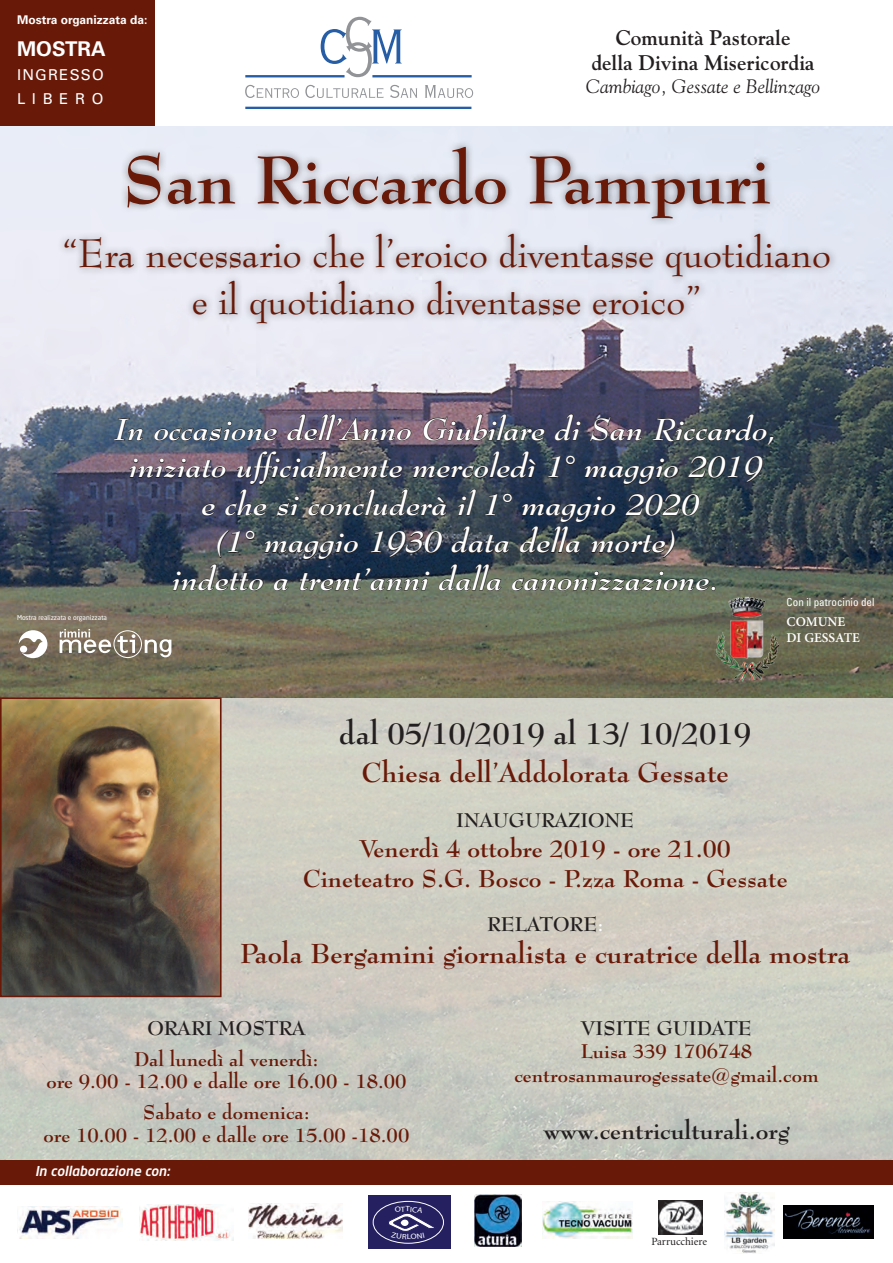
<style>
.page{position:relative;width:893px;height:1263px;background:#fff}
.page>*{position:absolute;margin:0;border:0;box-sizing:border-box;transform-origin:0 0}
.t1{font:700 66px "Bernhard Modern BT";color:#681908}
.t2{font:39px/46.8px "Bernhard Modern BT";color:#681908;text-align:center}
.t3{font:italic 700 30px/37.5px "Bernhard Modern BT";letter-spacing:.01em;color:#fff;text-align:center}
.t4{font:700 30px "Bernhard Modern BT";color:#231f20}
.t5{font:700 27px "Bernhard Modern BT";color:#681908}
.t6{font:700 24px/30px "Bernhard Modern BT";color:#681908;text-align:center}
.t7{font:700 24px "Bernhard Modern BT";color:#231f20}
.t8{font:700 21.15px/25.3px "Goudy";color:#231f20;text-align:center}
.t9{font:700 20.25px "Univers";color:#fff}
.t10{font:700 19.5px/22.5px "Bernhard Modern BT";color:#681908;text-align:center}
.t11{font:700 19.5px "Bernhard Modern BT";color:#231f20}
.t12{font:italic 19.35px "Goudy";color:#231f20}
.t13{font:15px/24px "Univers";letter-spacing:.08em;color:#fff}
.t14{font:italic 500 13.5px "Neo Sans Std";color:#fff}
.t15{font:600 13.5px/16.2px "Minion Pro";color:#fff}
.t16{font:700 12px "Univers";color:#fff}
.t17{font:condensed 11.1px "Univers";color:#fff}
.t18{font:10.95px "Minion";color:#231f20}
.t19{font:6.6px "Neo Sans Std";color:#fff}
.s1{color:#fff}
</style>
<div class="page">
<img style="left:0;top:126px;width:893px;height:572px">
<div style="left:0;top:0;width:155px;height:126px;background:#681908"></div>
<div style="left:0;top:698px;width:893px;height:467px;background:linear-gradient(to bottom,#d3d1c5,#c7c8bf)"></div>
<div style="left:56px;top:139px;width:782px;height:193px;background:#231f20;opacity:.59"></div>
<img style="left:113px;top:412px;width:661px;height:180px">
<svg style="left:321px;top:17px;width:81px;height:60px"></svg>
<svg style="left:245px;top:85px;width:54px;height:13px"></svg>
<svg style="left:305px;top:85px;width:78px;height:13px"></svg>
<svg style="left:390px;top:85px;width:27px;height:13px"></svg>
<svg style="left:425px;top:85px;width:48px;height:13px"></svg>
<hr style="left:245px;top:75px;width:100px;height:2px;background:#265da4">
<hr style="left:372px;top:75px;width:100px;height:2px;background:#265da4">
<hr style="left:245px;top:107px;width:226px;height:2px;background:#265da4">
<div style="left:0;top:1160px;width:893px;height:25px;background:#681908"></div>
<img style="left:17px;top:1206px;width:106px;height:32px">
<img style="left:140px;top:1204px;width:94px;height:37px">
<img style="left:475px;top:1195px;width:46px;height:51px">
<img style="left:249px;top:1204px;width:94px;height:34px">
<img style="left:542px;top:1201px;width:91px;height:37px">
<img style="left:659px;top:1201px;width:43px;height:33px">
<img style="left:725px;top:1192px;width:50px;height:61px">
<img style="left:783px;top:1205px;width:91px;height:33px">
<div style="left:368px;top:1195px;width:82px;height:54px;background:#252161"></div>
<div style="left:373px;top:1201px;width:71px;height:42px;border:1px solid #fff;border-radius:50%"></div>
<svg style="left:19px;top:630px;width:28px;height:28px"></svg>
<div style="left:114px;top:630px;width:28px;height:28px;border:1px solid #fff;border-radius:50%"></div>
<svg style="left:117px;top:634px;width:18px;height:19px"></svg>
<svg style="left:145px;top:639px;width:26px;height:18px"></svg>
<div style="left:20px;top:646px;width:7px;height:7px;background:#fff;border-radius:50%"></div>
<svg style="left:60px;top:629px;width:51px;height:24px"></svg>
<img style="left:716px;top:596px;width:62px;height:86px">
<img style="left:3px;top:700px;width:216px;height:294px">
<div style="left:0;top:697px;width:222px;height:300px;border:2px solid #681908"></div>
<svg style="left:387px;top:1206px;width:50px;height:33px"></svg>
<p class="t16" style="left:17px;top:13px;width:132px">Mostra organizzata da:</p>
<p class="t9" style="left:17px;top:37px;width:90px">MOSTRA</p>
<p class="t13" style="left:17px;top:63px;width:88px">INGRESSO<br>LIBERO</p>
<p class="t8" style="left:592px;top:25px;width:224px">Comunità Pastorale<br>della Divina Misericordia</p>
<p class="t12" style="left:586px;top:75px;width:235px">Cambiago, Gessate e Bellinzago</p>
<h1 class="t1" style="left:122px;top:138px;width:650px">San Riccardo Pampuri</h1>
<h2 class="t2" style="left:62px;top:229px;width:770px">“Era necessario che l’eroico diventasse quotidiano e il quotidiano diventasse eroico”</h2>
<p class="t3" style="left:115px;top:410px;width:664px">In occasione dell’Anno Giubilare di San Riccardo, iniziato ufficialmente mercoledì 1° maggio 2019<br>e che si concluderà il 1° maggio 2020<br>(1° maggio 1930 data della morte)<br>indetto a trent’anni dalla canonizzazione.</p>
<p class="t19" style="left:17px;top:613px;width:91px">Mostra realizzata e organizzata</p>
<p class="t17" style="left:787px;top:595px;width:89px">Con il patrocinio del</p>
<p class="t15" style="left:786px;top:613px;width:75px">COMUNE<br>DI GESSATE</p>
<p class="t4" style="left:339px;top:714px;width:414px">dal 05/10/2019 al 13/ 10/2019</p>
<p class="t5" style="left:362px;top:756px;width:368px">Chiesa dell’Addolorata Gessate</p>
<p class="t11" style="left:456px;top:807px;width:180px">INAUGURAZIONE</p>
<p class="t6" style="left:303px;top:833px;width:486px">Venerdì 4 ottobre 2019 - ore 21.00<br>Cineteatro S.G. Bosco - P.zza Roma - Gessate</p>
<p class="t11" style="left:487px;top:912px;width:118px">RELATORE<span class="s1">:</span></p>
<p class="t5" style="left:240px;top:937px;width:612px">Paola Bergamini giornalista e curatrice della mostra</p>
<p class="t11" style="left:147px;top:1016px;width:160px">ORARI MOSTRA</p>
<p class="t10" style="left:46px;top:1047px;width:362px">Dal lunedì al venerdì:<br>ore 9.00 - 12.00 e dalle ore 16.00 - 18.00</p>
<p class="t10" style="left:44px;top:1101px;width:367px">Sabato e domenica:<br>ore 10.00 - 12.00 e dalle ore 15.00 -18.00</p>
<p class="t14" style="left:35px;top:1163px;width:137px">In collaborazione con:</p>
<p class="t11" style="left:581px;top:1016px;width:172px">VISITE GUIDATE</p>
<p class="t10" style="left:514px;top:1039px;width:306px;line-height:23.4px">Luisa 339 1706748 centrosanmaurogessate@gmail.com</p>
<p class="t7" style="left:543px;top:1116px;width:248px">www.centriculturali.org</p>
<p class="t18" style="left:651px;top:1236px;width:57px">Parrucchiere</p>
</div>
